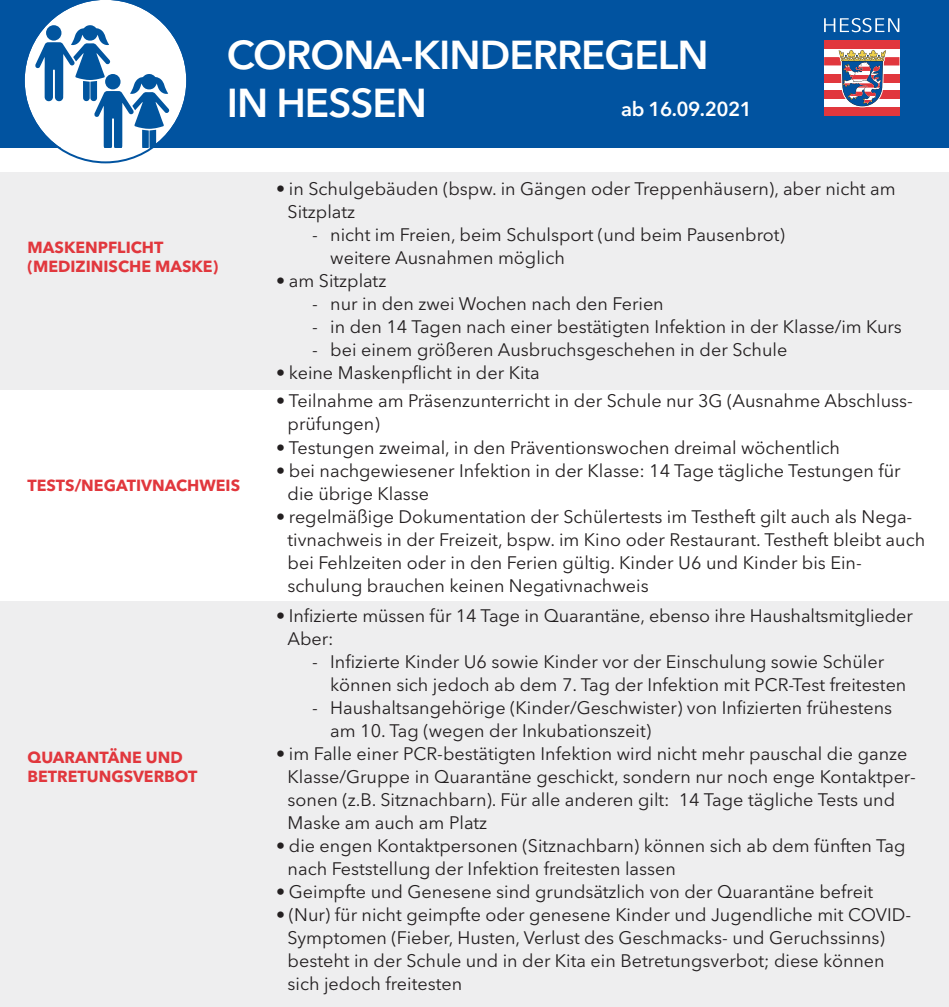
<style>
.page{position:relative;width:949px;height:1007px;background:#fff}
.page>*{position:absolute;margin:0;border:0;box-sizing:border-box;transform-origin:0 0}
.t1{font:600 40px "Avenir Next LT Pro";letter-spacing:-.025em;color:#fff}
.t2{font:600 20px "Avenir Next LT Pro";letter-spacing:-.025em;color:#fff}
.t3{font:18px/23px "Avenir Next LT Pro";color:#231f20}
.t4{font:700 16px "Avenir Next LT Pro";color:#e1373d}
</style>
<div class="page">
<div style="left:0;top:172px;width:948px;height:218px;background:#eeeeef"></div>
<div style="left:0;top:601px;width:948px;height:405px;background:#eeeeef"></div>
<div style="left:0;top:0;width:948px;height:148px;background:#0153a0"></div>
<div style="left:823px;top:40px;width:76px;height:76px;background:#fff"></div>
<div style="left:823px;top:40px;width:76px;height:9px;background:#e1373d"></div>
<div style="left:823px;top:57px;width:76px;height:8px;background:#e1373d"></div>
<div style="left:823px;top:74px;width:76px;height:8px;background:#e1373d"></div>
<div style="left:823px;top:91px;width:76px;height:8px;background:#e1373d"></div>
<div style="left:823px;top:107px;width:76px;height:9px;background:#e1373d"></div>
<svg style="left:837px;top:50px;width:49px;height:57px"></svg>
<svg style="left:824px;top:18px;width:75px;height:14px"></svg>
<svg style="left:24px;top:0;width:163px;height:163px"></svg>
<p class="t1" style="left:227px;top:31px;width:483px">CORONA-KINDERREGELN</p>
<p class="t1" style="left:227px;top:79px;width:201px">IN HESSEN</p>
<p class="t2" style="left:621px;top:97px;width:132px">ab 16.09.2021</p>
<p class="t4" style="left:28px;top:238px;width:137px">MASKENPFLICHT</p>
<p class="t4" style="left:28px;top:257px;width:192px">(MEDIZINISCHE MASKE)</p>
<p class="t4" style="left:28px;top:475px;width:214px">TESTS/NEGATIVNACHWEIS</p>
<p class="t4" style="left:28px;top:747px;width:156px">QUARANTÄNE UND</p>
<p class="t4" style="left:28px;top:766px;width:171px">BETRETUNGSVERBOT</p>
<p class="t3" style="left:287px;top:178px;width:609px;text-indent:-11px">• in Schulgebäuden (bspw. in Gängen oder Treppenhäusern), aber nicht am<br>Sitzplatz</p>
<p class="t3" style="left:330px;top:224px;width:456px;text-indent:-18px">- nicht im Freien, beim Schulsport (und beim Pausenbrot) weitere Ausnahmen möglich</p>
<p class="t3" style="left:276px;top:270px;width:111px">• am Sitzplatz</p>
<p class="t3" style="left:312px;top:293px;width:353px">- nur in den zwei Wochen nach den Ferien</p>
<p class="t3" style="left:312px;top:316px;width:591px">- in den 14 Tagen nach einer bestätigten Infektion in der Klasse/im Kurs</p>
<p class="t3" style="left:312px;top:339px;width:476px">- bei einem größeren Ausbruchsgeschehen in der Schule</p>
<p class="t3" style="left:276px;top:362px;width:265px">• keine Maskenpflicht in der Kita</p>
<p class="t3" style="left:287px;top:391px;width:626px;text-indent:-11px">• Teilnahme am Präsenzunterricht in der Schule nur 3G (Ausnahme Abschluss&shy;prüfungen)</p>
<p class="t3" style="left:276px;top:437px;width:565px">• Testungen zweimal, in den Präventionswochen dreimal wöchentlich</p>
<p class="t3" style="left:287px;top:460px;width:614px;text-indent:-11px">• bei nachgewiesener Infektion in der Klasse: 14 Tage tägliche Testungen für die übrige Klasse</p>
<p class="t3" style="left:287px;top:506px;width:639px;text-indent:-11px">• regelmäßige Dokumentation der Schülertests im Testheft gilt auch als Nega&shy;tivnachweis in der Freizeit, bspw. im Kino oder Restaurant. Testheft bleibt auch bei Fehlzeiten oder in den Ferien gültig. Kinder U6 und Kinder bis Ein&shy;schulung brauchen keinen Negativnachweis</p>
<p class="t3" style="left:287px;top:605px;width:626px;text-indent:-11px">• Infizierte müssen für 14 Tage in Quarantäne, ebenso ihre Haushaltsmitglieder<br>Aber:</p>
<p class="t3" style="left:330px;top:651px;width:577px;text-indent:-18px">- Infizierte Kinder U6 sowie Kinder vor der Einschulung sowie Schüler können sich jedoch ab dem 7. Tag der Infektion mit PCR-Test freitesten</p>
<p class="t3" style="left:330px;top:697px;width:563px;text-indent:-18px">- Haushaltsangehörige (Kinder/Geschwister) von Infizierten frühestens am 10. Tag (wegen der Inkubationszeit)</p>
<p class="t3" style="left:287px;top:743px;width:629px;text-indent:-11px">• im Falle einer PCR-bestätigten Infektion wird nicht mehr pauschal die ganze Klasse/Gruppe in Quarantäne geschickt, sondern nur noch enge Kontaktper&shy;sonen (z.B. Sitznachbarn). Für alle anderen gilt: 14 Tage tägliche Tests und Maske am auch am Platz</p>
<p class="t3" style="left:287px;top:835px;width:619px;text-indent:-11px">• die engen Kontaktpersonen (Sitznachbarn) können sich ab dem fünften Tag nach Feststellung der Infektion freitesten lassen</p>
<p class="t3" style="left:276px;top:881px;width:598px">• Geimpfte und Genesene sind grundsätzlich von der Quarantäne befreit</p>
<p class="t3" style="left:287px;top:904px;width:625px;text-indent:-11px">• (Nur) für nicht geimpfte oder genesene Kinder und Jugendliche mit COVID-Symptomen (Fieber, Husten, Verlust des Geschmacks- und Geruchssinns) besteht in der Schule und in der Kita ein Betretungsverbot; diese können sich jedoch freitesten</p>
</div>
